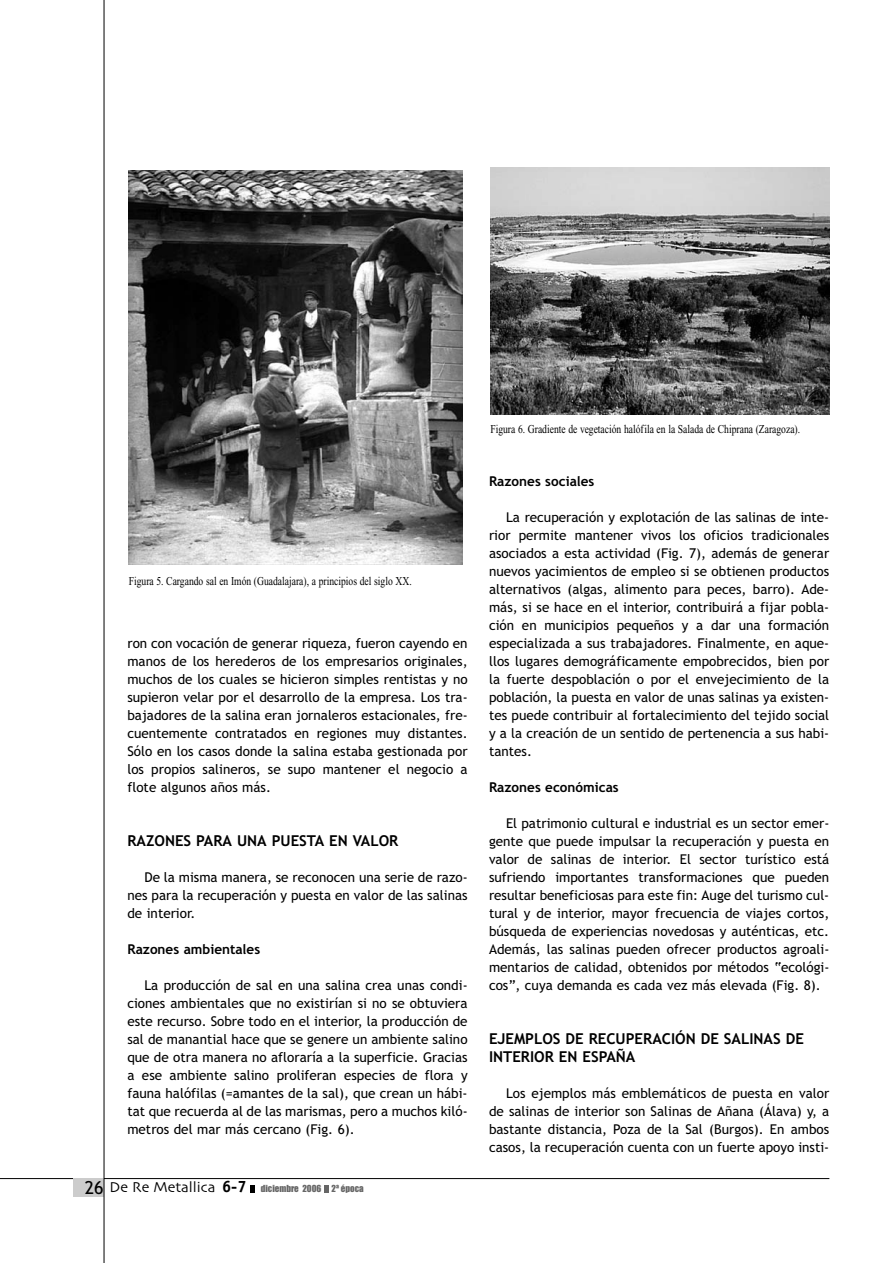
<style>
.page{position:relative;width:893px;height:1263px;background:#fff}
.page>*{position:absolute;margin:0;border:0;box-sizing:border-box;transform-origin:0 0}
.t1{font:18px "Trebuchet MS";color:#000}
.t2{font:700 15px/18px "Trebuchet MS";color:#000}
.t3{font:13.5px/18px "Trebuchet MS";color:#000;text-align:justify}
.t4{font:700 13.5px "Trebuchet MS";color:#000}
.t5{font:12px "Times New Roman";color:#000;scale:.8 1}
.t6{font:9px "Impact";color:#666}
.s1{font-family:"Skia";font-size:15px;color:#000}
.s2{font-family:"Officina Sans";font-weight:700;font-size:16.5px;color:#000}
</style>
<div class="page">
<img style="left:128px;top:170px;width:335px;height:395px">
<img style="left:490px;top:168px;width:339px;height:247px">
<hr style="left:0;top:1178px;width:829px;height:1px;background:#000">
<div style="left:73px;top:1179px;width:31px;height:18px;background:#ccc"></div>
<svg style="left:324px;top:1185px;width:5px;height:7px"></svg>
<svg style="left:250px;top:1185px;width:4px;height:7px"></svg>
<hr style="left:104px;top:0;width:1px;height:1263px;background:#000">
<p class="t5" style="left:129px;top:576px;width:355px">Figura 5. Cargando sal en Imón (Guadalajara), a principios del siglo XX.</p>
<p class="t3" style="left:127px;top:635px;width:342px">ron con vocación de generar riqueza, fueron cayendo en manos de los herederos de los empresarios originales, muchos de los cuales se hicieron simples rentistas y no supieron velar por el desarrollo de la empresa. Los tra&shy;bajadores de la salina eran jornaleros estacionales, fre&shy;cuentemente contratados en regiones muy distantes.<br>Sólo en los casos donde la salina estaba gestionada por los propios salineros, se supo mantener el negocio a flote algunos años más.</p>
<p class="t2" style="left:127px;top:832px;width:272px">RAZONES PARA UNA PUESTA EN VALOR</p>
<p class="t3" style="left:127px;top:869px;width:342px;text-indent:17px">De la misma manera, se reconocen una serie de razo&shy;nes para la recuperación y puesta en valor de las salinas de interior.</p>
<p class="t4" style="left:127px;top:941px;width:134px">Razones ambientales</p>
<p class="t3" style="left:127px;top:977px;width:342px;text-indent:17px">La producción de sal en una salina crea unas condi&shy;ciones ambientales que no existirían si no se obtuviera este recurso. Sobre todo en el interior, la producción de sal de manantial hace que se genere un ambiente salino que de otra manera no afloraría a la superficie. Gracias a ese ambiente salino proliferan especies de flora y fauna halófilas (=amantes de la sal), que crean un hábi&shy;tat que recuerda al de las marismas, pero a muchos kiló&shy;metros del mar más cercano (Fig. 6).</p>
<h1 class="t1" style="left:85px;top:1181px;width:20px">26</h1>
<p class="t6" style="left:109px;top:1186px;width:256px"><span class="s1">De Re Metallica</span> <span class="s2">6-7</span> diciembre 2006 2ª época</p>
<p class="t5" style="left:490px;top:425px;width:388px">Figura 6. Gradiente de vegetación halófila en la Salada de Chiprana (Zaragoza).</p>
<p class="t4" style="left:489px;top:473px;width:107px">Razones sociales</p>
<p class="t3" style="left:489px;top:509px;width:342px;text-indent:17px">La recuperación y explotación de las salinas de inte&shy;rior permite mantener vivos los oficios tradicionales asociados a esta actividad (Fig. 7), además de generar nuevos yacimientos de empleo si se obtienen productos alternativos (algas, alimento para peces, barro). Ade&shy;más, si se hace en el interior, contribuirá a fijar pobla&shy;ción en municipios pequeños y a dar una formación especializada a sus trabajadores. Finalmente, en aque&shy;llos lugares demográficamente empobrecidos, bien por la fuerte despoblación o por el envejecimiento de la población, la puesta en valor de unas salinas ya existen&shy;tes puede contribuir al fortalecimiento del tejido social y a la creación de un sentido de pertenencia a sus habi&shy;tantes.</p>
<p class="t4" style="left:489px;top:779px;width:131px">Razones económicas</p>
<p class="t3" style="left:489px;top:815px;width:342px;text-indent:17px">El patrimonio cultural e industrial es un sector emer&shy;gente que puede impulsar la recuperación y puesta en valor de salinas de interior. El sector turístico está sufriendo importantes transformaciones que pueden resultar beneficiosas para este fin: Auge del turismo cul&shy;tural y de interior, mayor frecuencia de viajes cortos, búsqueda de experiencias novedosas y auténticas, etc.<br>Además, las salinas pueden ofrecer productos agroali&shy;mentarios de calidad, obtenidos por métodos “ecológi&shy;cos”, cuya demanda es cada vez más elevada (Fig. 8).</p>
<p class="t2" style="left:489px;top:1030px;width:316px">EJEMPLOS DE RECUPERACIÓN DE SALINAS DE<br>INTERIOR EN ESPAÑA</p>
<p class="t3" style="left:489px;top:1085px;width:342px;text-indent:17px">Los ejemplos más emblemáticos de puesta en valor de salinas de interior son Salinas de Añana (Álava) y, a bastante distancia, Poza de la Sal (Burgos). En ambos casos, la recuperación cuenta con un fuerte apoyo insti-</p>
</div>
